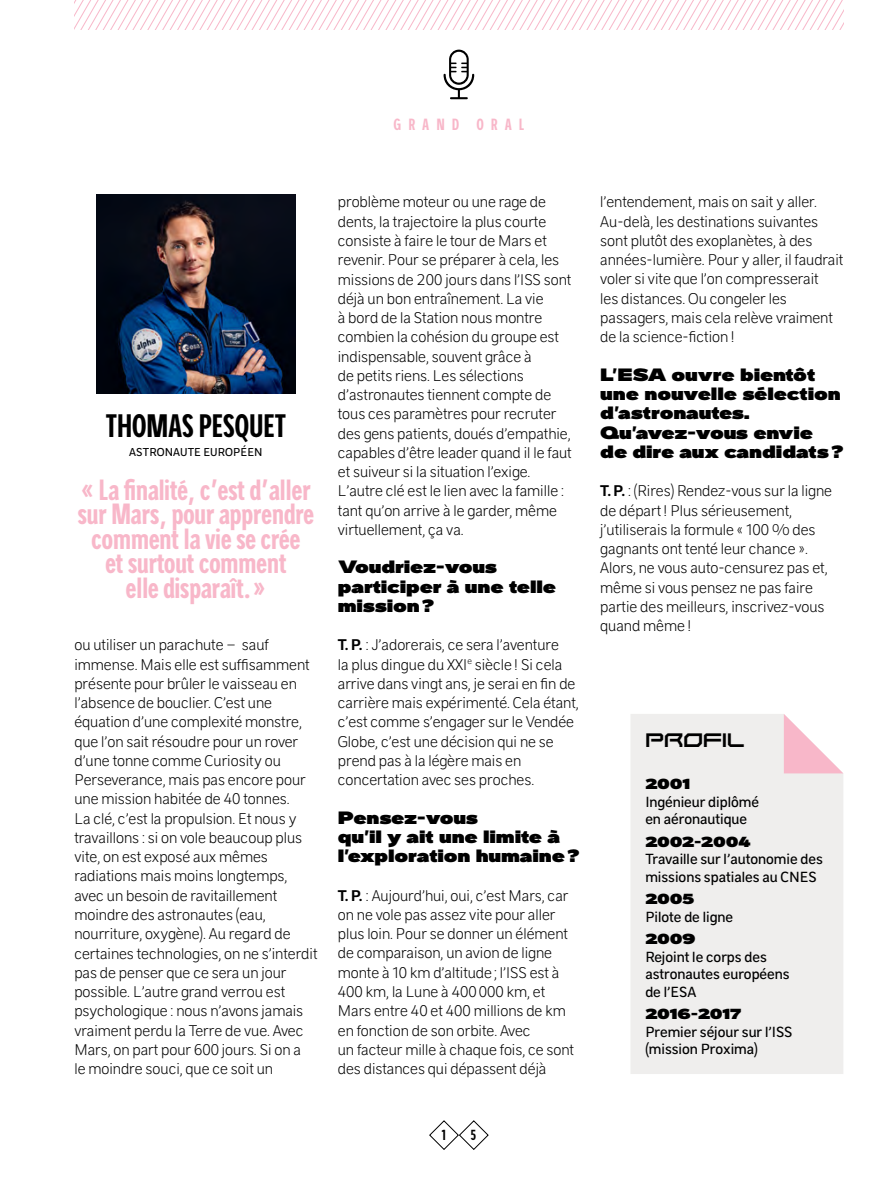
<style>
.page{position:relative;width:893px;height:1191px;background:#fff}
.page>*{position:absolute;margin:0;border:0;box-sizing:border-box;transform-origin:0 0}
.t1{font:700 35px "CNES Condensed";letter-spacing:-.02em;color:#000}
.t2{font:700 31.5px/24.5px "CNES Condensed";letter-spacing:-.02em;color:#f8b7c9;text-align:center}
.t3{font:21px "CNES Title One";color:#000}
.t4{font:19.25px/19.2px "CNES Poster";letter-spacing:-.01em;color:#000}
.t5{font:700 17.5px "CNES Condensed";letter-spacing:.4em;color:#f8b7c9}
.t6{font:300 16.62px/19.2px "CNES Sans";color:#000}
.t7{font:15.75px/17.5px "CNES Sans";color:#000}
.t8{font:15.75px "CNES Poster";letter-spacing:-.01em;color:#000}
.t9{font:700 15.75px "CNES Condensed";color:#000}
.t10{font:12.25px "CNES Sans";letter-spacing:.01em;color:#000}
.s1{font-weight:700}
</style>
<div class="page">
<div style="left:631px;top:714px;width:212px;height:360px;background:#efeeed"></div>
<svg style="left:444px;top:50px;width:30px;height:49px"></svg>
<svg style="left:74px;top:0;width:769px;height:30px"></svg>
<img style="left:97px;top:195px;width:198px;height:198px">
<svg style="left:429px;top:1120px;width:60px;height:30px"></svg>
<svg style="left:784px;top:714px;width:59px;height:59px"></svg>
<p class="t5" style="left:394px;top:113px;width:132px">GRAND ORAL</p>
<h1 class="t1" style="left:106px;top:402px;width:182px">THOMAS PESQUET</h1>
<p class="t10" style="left:129px;top:445px;width:135px">ASTRONAUTE EUROPÉEN</p>
<h2 class="t2" style="left:77px;top:476px;width:239px">« La finalité, c’est d’aller sur Mars, pour apprendre comment la vie se crée<br>et surtout comment<br>elle disparaît. »</h2>
<p class="t6" style="left:74px;top:635px;width:245px">ou utiliser un parachute – sauf immense. Mais elle est suffisamment présente pour brûler le vaisseau en l’absence de bouclier. C’est une équation d’une complexité monstre, que l’on sait résoudre pour un rover d’une tonne comme Curiosity ou Perseverance, mais pas encore pour une mission habitée de 40 tonnes.<br>La clé, c’est la propulsion. Et nous y travaillons : si on vole beaucoup plus vite, on est exposé aux mêmes radiations mais moins longtemps, avec un besoin de ravitaillement moindre des astronautes (eau, nourriture, oxygène). Au regard de certaines technologies, on ne s’interdit pas de penser que ce sera un jour possible. L’autre grand verrou est psychologique : nous n’avons jamais vraiment perdu la Terre de vue. Avec Mars, on part pour 600 jours. Si on a<br>le moindre souci, que ce soit un</p>
<p class="t6" style="left:338px;top:192px;width:235px">problème moteur ou une rage de dents, la trajectoire la plus courte consiste à faire le tour de Mars et revenir. Pour se préparer à cela, les missions de 200 jours dans l’ISS sont déjà un bon entraînement. La vie<br>à bord de la Station nous montre combien la cohésion du groupe est indispensable, souvent grâce à<br>de petits riens. Les sélections d’astronautes tiennent compte de tous ces paramètres pour recruter des gens patients, doués d’empathie, capables d’être leader quand il le faut et suiveur si la situation l’exige.<br>L’autre clé est le lien avec la famille : tant qu’on arrive à le garder, même virtuellement, ça va.</p>
<p class="t4" style="left:338px;top:555px;width:220px">Voudriez-vous participer à une telle mission?</p>
<p class="t6" style="left:338px;top:635px;width:242px"><span class="s1">T.P.</span> : J’adorerais, ce sera l’aventure<br>la plus dingue du XXI<sup>e</sup> siècle ! Si cela arrive dans vingt ans, je serai en fin de carrière mais expérimenté. Cela étant, c’est comme s’engager sur le Vendée Globe, c’est une décision qui ne se prend pas à la légère mais en concertation avec ses proches.</p>
<p class="t4" style="left:338px;top:806px;width:243px">Pensez-vous<br>qu’il y ait une limite à l’exploration humaine?</p>
<p class="t6" style="left:338px;top:885px;width:238px"><span class="s1">T.P.</span> : Aujourd’hui, oui, c’est Mars, car on ne vole pas assez vite pour aller plus loin. Pour se donner un élément de comparaison, un avion de ligne monte à 10 km d’altitude ; l’ISS est à 400 km, la Lune à 400000 km, et Mars entre 40 et 400 millions de km en fonction de son orbite. Avec<br>un facteur mille à chaque fois, ce sont des distances qui dépassent déjà</p>
<p class="t6" style="left:600px;top:192px;width:245px">l’entendement, mais on sait y aller.<br>Au-delà, les destinations suivantes sont plutôt des exoplanètes, à des années-lumière. Pour y aller, il faudrait voler si vite que l’on compresserait<br>les distances. Ou congeler les passagers, mais cela relève vraiment de la science-fiction !</p>
<p class="t4" style="left:600px;top:363px;width:245px">L’ESA ouvre bientôt une nouvelle sélection d’astronautes.<br>Qu’avez-vous envie de dire aux candidats?</p>
<p class="t6" style="left:600px;top:481px;width:233px"><span class="s1">T.P.</span> : (Rires) Rendez-vous sur la ligne de départ! Plus sérieusement, j’utiliserais la formule « 100 % des gagnants ont tenté leur chance ».<br>Alors, ne vous auto-censurez pas et, même si vous pensez ne pas faire partie des meilleurs, inscrivez-vous quand même !</p>
<p class="t3" style="left:645px;top:728px;width:101px">Profil</p>
<p class="t8" style="left:645px;top:772px;width:46px">2001</p>
<p class="t7" style="left:645px;top:792px;width:115px">Ingénieur diplômé en aéronautique</p>
<p class="t8" style="left:645px;top:829px;width:107px">2002-2004</p>
<p class="t7" style="left:645px;top:850px;width:179px">Travaille sur l’autonomie des missions spatiales au CNES</p>
<p class="t8" style="left:645px;top:887px;width:50px">2005</p>
<p class="t7" style="left:645px;top:907px;width:89px">Pilote de ligne</p>
<p class="t8" style="left:645px;top:927px;width:52px">2009</p>
<p class="t7" style="left:645px;top:947px;width:146px">Rejoint le corps des astronautes européens de l’ESA</p>
<p class="t8" style="left:645px;top:1002px;width:98px">2016-2017</p>
<p class="t7" style="left:645px;top:1022px;width:149px">Premier séjour sur l’ISS (mission Proxima)</p>
<p class="t9" style="left:442px;top:1124px;width:6px">1</p>
<p class="t9" style="left:471px;top:1124px;width:7px">5</p>
</div>
